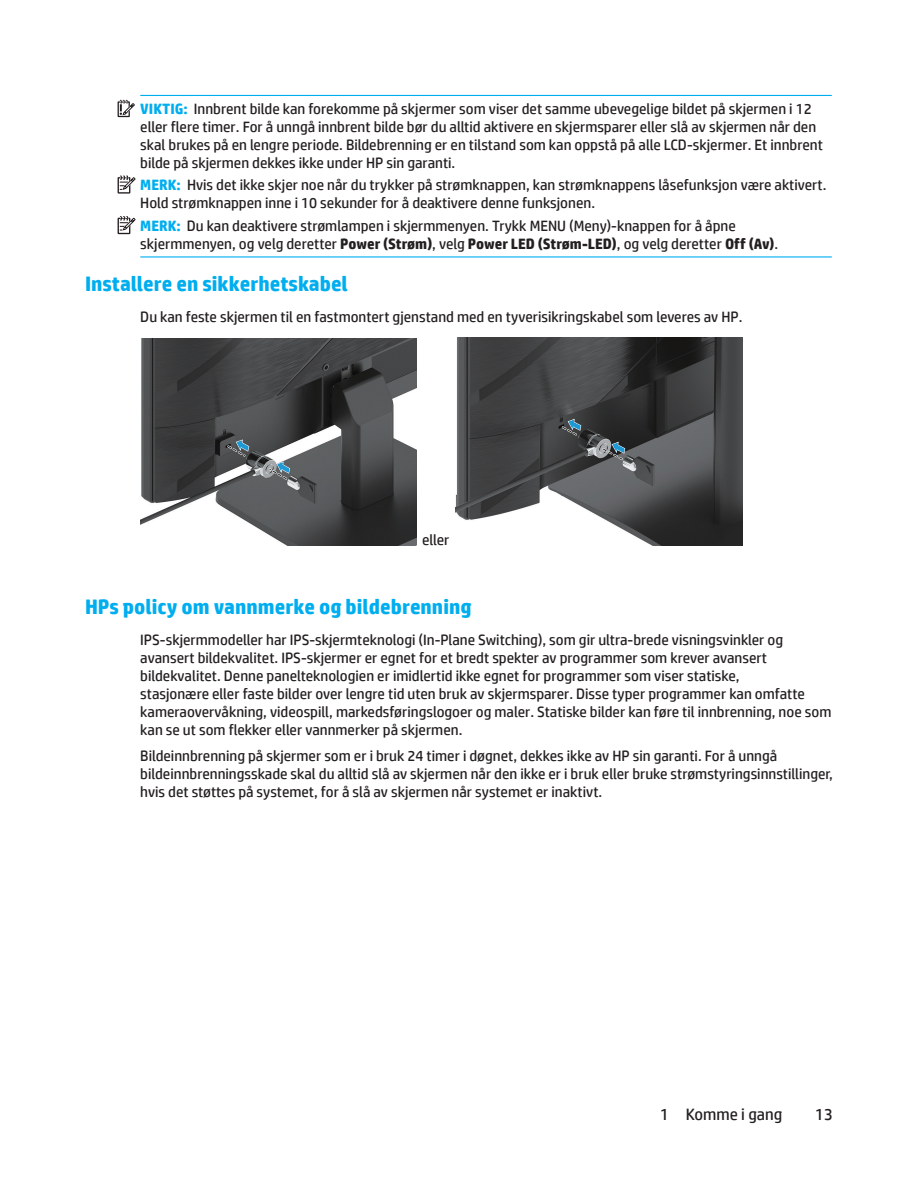
<style>
.page{position:relative;width:918px;height:1188px;background:#fff}
.page>*{position:absolute;margin:0;border:0;box-sizing:border-box;transform-origin:0 0}
.t1{font:700 21px "HP Simplified";color:#00aeef}
.t2{font:16.5px "HP Simplified";color:#231f20}
.t3{font:15px/18px "HP Simplified";color:#231f20}
.s1{font-weight:700;color:#00aeef}
.s2{font-weight:700}
</style>
<div class="page">
<hr style="left:141px;top:95px;width:690px;height:1px;background:#00aeef">
<hr style="left:141px;top:256px;width:690px;height:2px;background:#00aeef">
<img style="left:140px;top:339px;width:276px;height:206px">
<svg style="left:226px;top:439px;width:65px;height:42px"></svg>
<img style="left:456px;top:338px;width:287px;height:207px">
<svg style="left:560px;top:418px;width:66px;height:44px;background:#454b4e"></svg>
<div style="left:118px;top:177px;width:12px;height:17px;border:1px solid #231d1f"></div>
<svg style="left:119px;top:176px;width:17px;height:15px"></svg>
<div style="left:118px;top:218px;width:12px;height:16px;border:1px solid #231d1f"></div>
<svg style="left:119px;top:216px;width:17px;height:16px"></svg>
<div style="left:118px;top:101px;width:12px;height:16px;border:1px solid #231d1f"></div>
<svg style="left:119px;top:100px;width:16px;height:17px"></svg>
<p class="t3" style="left:140px;top:100px;width:684px"><span class="s1">VIKTIG:</span> Innbrent bilde kan forekomme på skjermer som viser det samme ubevegelige bildet på skjermen i 12 eller flere timer. For å unngå innbrent bilde bør du alltid aktivere en skjermsparer eller slå av skjermen når den skal brukes på en lengre periode. Bildebrenning er en tilstand som kan oppstå på alle LCD-skjermer. Et innbrent bilde på skjermen dekkes ikke under HP sin garanti.</p>
<p class="t3" style="left:140px;top:176px;width:688px"><span class="s1">MERK:</span> Hvis det ikke skjer noe når du trykker på strømknappen, kan strømknappens låsefunksjon være aktivert.<br>Hold strømknappen inne i 10 sekunder for å deaktivere denne funksjonen.</p>
<p class="t3" style="left:140px;top:216px;width:639px"><span class="s1">MERK:</span> Du kan deaktivere strømlampen i skjermmenyen. Trykk MENU (Meny)-knappen for å åpne skjermmenyen, og velg deretter <span class="s2">Power (Strøm)</span>, velg <span class="s2">Power LED (Strøm-LED)</span>, og velg deretter <span class="s2">Off (Av)</span>.</p>
<h1 class="t1" style="left:85px;top:272px;width:264px">Installere en sikkerhetskabel</h1>
<p class="t3" style="left:140px;top:308px;width:604px">Du kan feste skjermen til en fastmontert gjenstand med en tyverisikringskabel som leveres av HP.</p>
<p class="t3" style="left:422px;top:531px;width:29px">eller</p>
<h1 class="t1" style="left:85px;top:594px;width:388px">HPs policy om vannmerke og bildebrenning</h1>
<p class="t3" style="left:140px;top:630px;width:693px">IPS-skjermmodeller har IPS-skjermteknologi (In-Plane Switching), som gir ultra-brede visningsvinkler og avansert bildekvalitet. IPS-skjermer er egnet for et bredt spekter av programmer som krever avansert bildekvalitet. Denne panelteknologien er imidlertid ikke egnet for programmer som viser statiske,<br>stasjonære eller faste bilder over lengre tid uten bruk av skjermsparer. Disse typer programmer kan omfatte kameraovervåkning, videospill, markedsføringslogoer og maler. Statiske bilder kan føre til innbrenning, noe som kan se ut som flekker eller vannmerker på skjermen.</p>
<p class="t3" style="left:140px;top:747px;width:694px">Bildeinnbrenning på skjermer som er i bruk 24 timer i døgnet, dekkes ikke av HP sin garanti. For å unngå bildeinnbrenningsskade skal du alltid slå av skjermen når den ikke er i bruk eller bruke strømstyringsinnstillinger, hvis det støttes på systemet, for å slå av skjermen når systemet er inaktivt.</p>
<p class="t2" style="left:660px;top:1103px;width:124px">1 Komme i gang</p>
<p class="t2" style="left:815px;top:1103px;width:19px">13</p>
</div>
